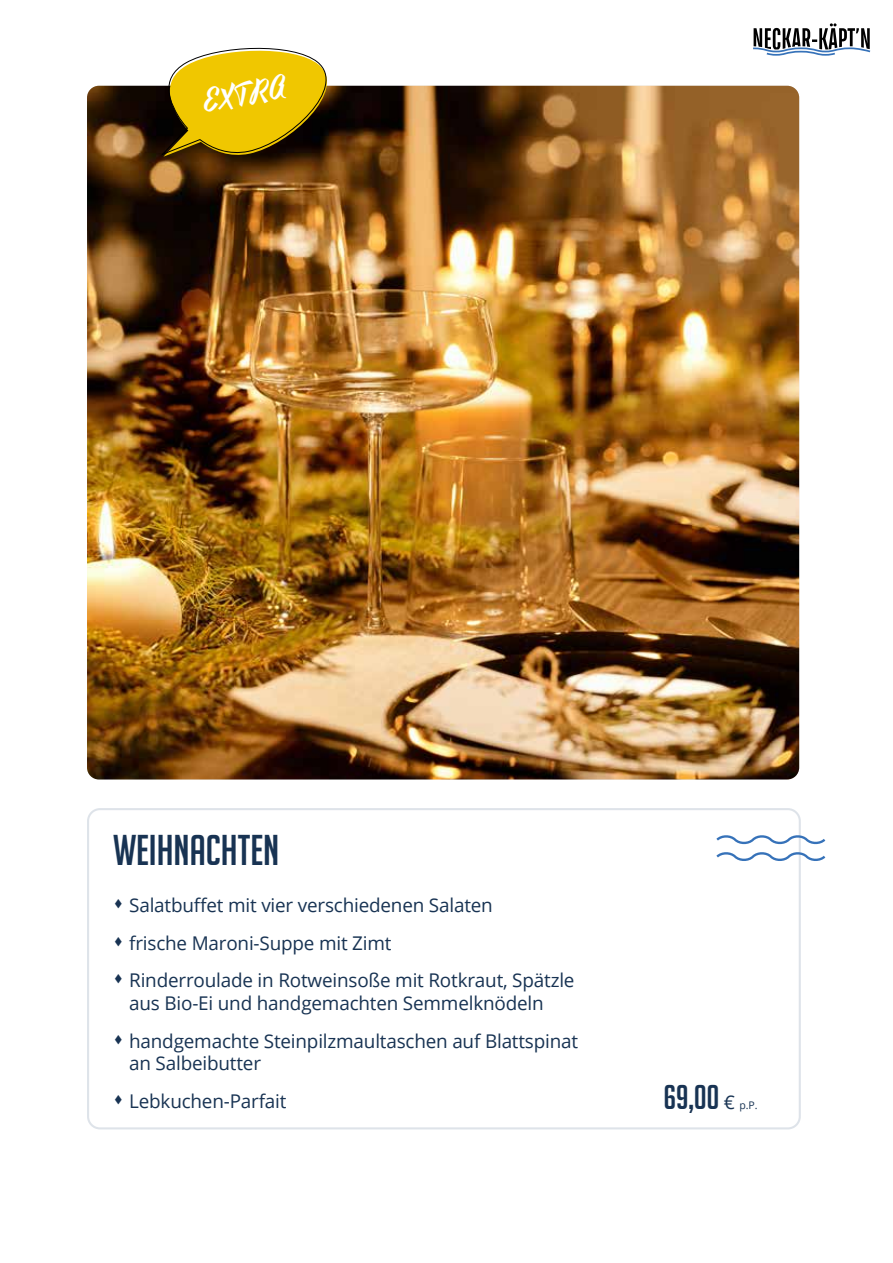
<style>
.page{position:relative;width:893px;height:1263px;background:#fff}
.page>*{position:absolute;margin:0;border:0;box-sizing:border-box;transform-origin:0 0}
.t1{font:42px "Big Noodle Titling";color:#183353}
.t2{font:33.6px "Big Noodle Titling";color:#183353}
.t3{font:28.65px "Yesteryear";color:#fff}
.t4{font:18.9px/22.6px "Open Sans";letter-spacing:-.01em;color:#183353}
.s1{font-family:"Open Sans";font-size:18.9px}
.s2{font-family:"Open Sans";font-size:10.5px}
</style>
<div class="page">
<svg style="left:753px;top:23px;width:117px;height:33px"></svg>
<div style="left:87px;top:808px;width:714px;height:321px;border:2px solid #456387;border-radius:12px"></div>
<svg style="left:716px;top:832px;width:110px;height:32px"></svg>
<img style="left:87px;top:86px;width:712px;height:693px">
<svg style="left:156px;top:47px;width:193px;height:111px;background:#b59922"></svg>
<h3 class="t3" style="left:201px;top:83px;width:85px;rotate:-11deg">EXTRA</h3>
<h1 class="t1" style="left:113px;top:828px;width:168px">WEIHNACHTEN</h1>
<p class="t4" style="left:113px;top:893px;width:381px">▲ Salatbuffet mit vier verschiedenen Salaten</p>
<p class="t4" style="left:113px;top:931px;width:280px">▲ frische Maroni-Suppe mit Zimt</p>
<p class="t4" style="left:129px;top:969px;width:447px;text-indent:-16px">▲ Rinderroulade in Rotweinsoße mit Rotkraut, Spätzle aus Bio-Ei und handgemachten Semmelknödeln</p>
<p class="t4" style="left:129px;top:1029px;width:450px;text-indent:-16px">▲ handgemachte Steinpilzmaultaschen auf Blattspinat an Salbeibutter</p>
<p class="t4" style="left:113px;top:1089px;width:175px">▲ Lebkuchen-Parfait</p>
<h2 class="t2" style="left:663px;top:1078px;width:96px">69,00 <span class="s1">€</span> <span class="s2">p.P.</span></h2>
</div>
